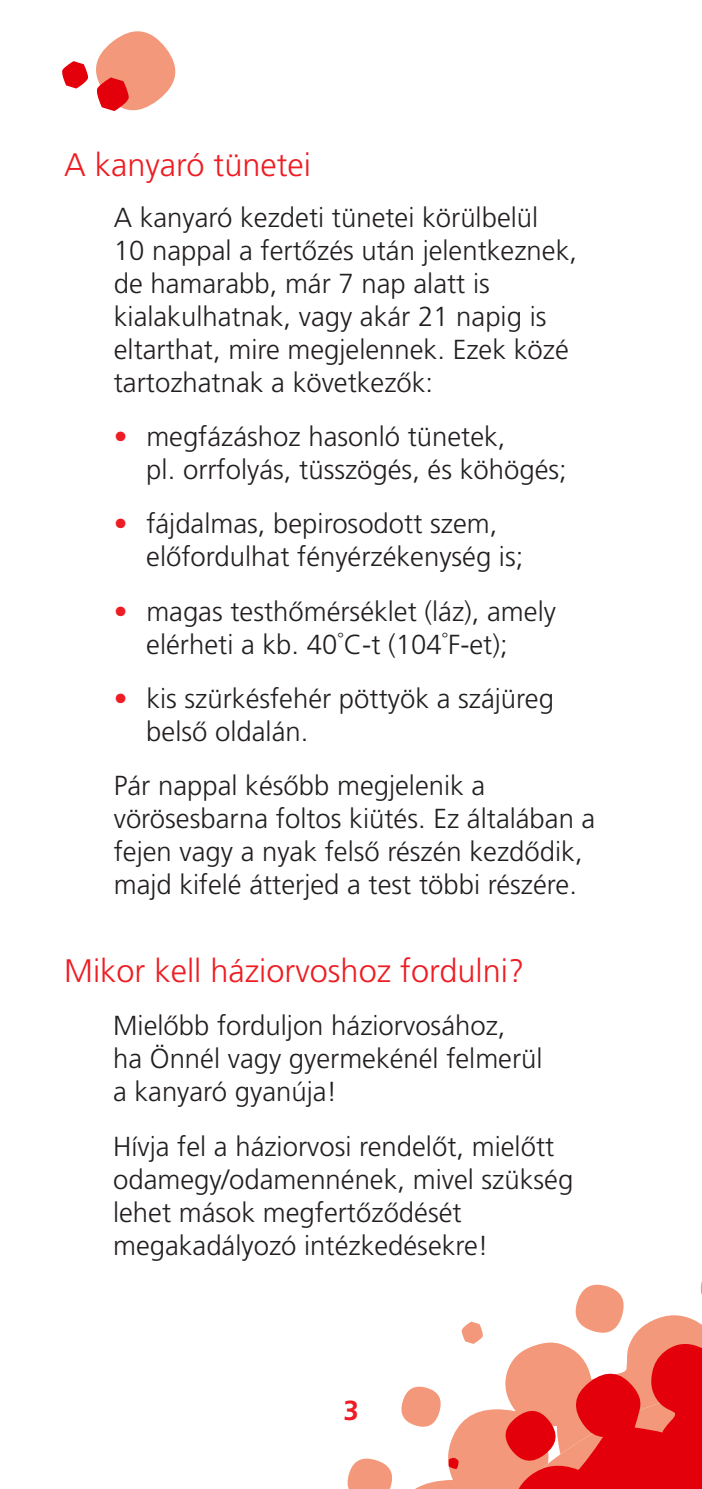
<style>
.page{position:relative;width:702px;height:1489px;background:#fff}
.page>*{position:absolute;margin:0;border:0;box-sizing:border-box;transform-origin:0 0}
.t1{font:300 32.5px "Frutiger LT Pro";color:#ed1d23}
.t2{font:300 27.5px/33px "Frutiger LT Pro";color:#231f20}
.t3{font:700 27.5px "Frutiger LT Pro";color:#ed1d23}
.s1{color:#ed1d23}
</style>
<div class="page">
<svg style="left:347px;top:1281px;width:355px;height:207px"></svg>
<svg style="left:393px;top:1367px;width:309px;height:121px"></svg>
<svg style="left:62px;top:31px;width:114px;height:80px"></svg>
<p class="t1" style="left:64px;top:146px;width:248px">A kanyaró tünetei</p>
<p class="t2" style="left:114px;top:201px;width:464px">A kanyaró kezdeti tünetei körülbelül<br>10 nappal a fertőzés után jelentkeznek, de hamarabb, már 7 nap alatt is kialakulhatnak, vagy akár 21 napig is eltarthat, mire megjelennek. Ezek közé tartozhatnak a következők:</p>
<p class="t2" style="left:146px;top:420px;width:422px;text-indent:-32px"><span class="s1">•</span> megfázáshoz hasonló tünetek,<br>pl. orrfolyás, tüsszögés, és köhögés;</p>
<p class="t2" style="left:146px;top:507px;width:378px;text-indent:-32px"><span class="s1">•</span> fájdalmas, bepirosodott szem, előfordulhat fényérzékenység is;</p>
<p class="t2" style="left:114px;top:594px;width:443px;text-align:center"><span class="s1">•</span> magas testhőmérséklet (láz), amely elérheti a kb. 40<sup>°</sup>C-t (104<sup>°</sup>F-et);</p>
<p class="t2" style="left:146px;top:682px;width:409px;text-indent:-32px"><span class="s1">•</span> kis szürkésfehér pöttyök a szájüreg belső oldalán.</p>
<p class="t2" style="left:114px;top:769px;width:483px">Pár nappal később megjelenik a vörösesbarna foltos kiütés. Ez általában a fejen vagy a nyak felső részén kezdődik, majd kifelé átterjed a test többi részére.</p>
<p class="t1" style="left:64px;top:952px;width:461px">Mikor kell háziorvoshoz fordulni?</p>
<p class="t2" style="left:113px;top:1009px;width:431px">Mielőbb forduljon háziorvosához,<br>ha Önnél vagy gyermekénél felmerül a kanyaró gyanúja!</p>
<p class="t2" style="left:113px;top:1129px;width:461px">Hívja fel a háziorvosi rendelőt, mielőtt odamegy/odamennének, mivel szükség lehet mások megfertőződését megakadályozó intézkedésekre!</p>
<p class="t3" style="left:343px;top:1393px;width:17px">3</p>
</div>
